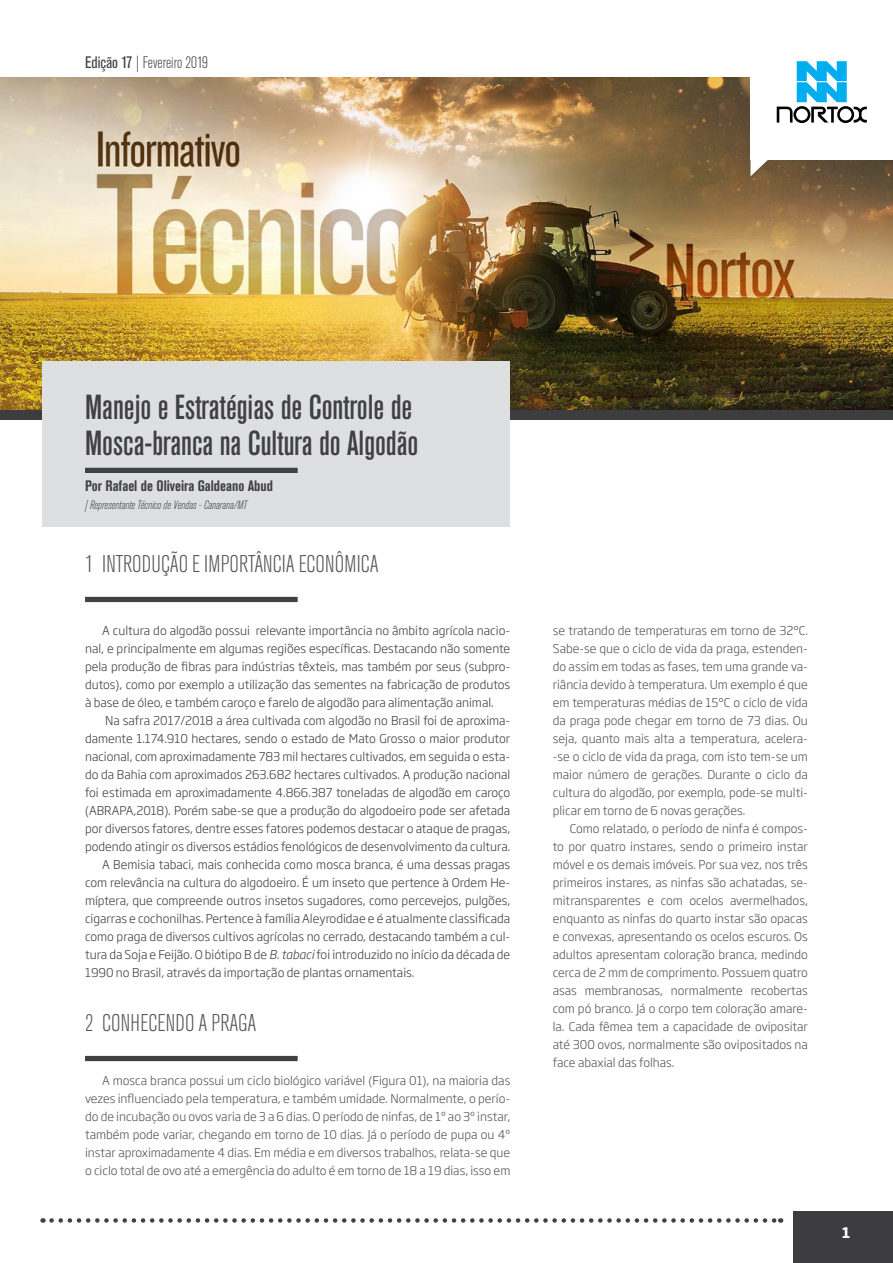
<style>
.page{position:relative;width:893px;height:1263px;background:#fff}
.page>*{position:absolute;margin:0;border:0;box-sizing:border-box;transform-origin:0 0}
.t1{font:500 condensed 34.5px/36px "Akzidenz Grotesk Std";color:#414042}
.t2{font:300 condensed 24px "Akzidenz Grotesk Std";letter-spacing:.005em;color:#565659}
.t3{font:300 condensed 16.5px "Akzidenz Grotesk Std";color:#414042}
.t4{font:700 condensed 15px "Akzidenz Grotesk Std";color:#414042}
.t5{font:700 14.4px "Soho Gothic Pro";color:#fff;scale:.93 1}
.t6{font:300 12px/18px "Soho Gothic Pro";color:#565659;text-align:justify}
.t7{font:300 12px/18px "Soho Gothic Pro";color:#414042;text-align:justify}
.t8{font:italic 300 condensed 12px "Akzidenz Grotesk Std";color:#414042}
.s1{font-weight:400}
.s2{font-style:italic}
</style>
<div class="page">
<div style="left:793px;top:1211px;width:100px;height:52px;background:#3d3c3e"></div>
<svg style="left:52px;top:1218px;width:729px;height:5px"></svg>
<img style="left:0;top:77px;width:893px;height:333px">
<div style="left:750px;top:25px;width:143px;height:135px;background:#fff"></div>
<svg style="left:750px;top:160px;width:29px;height:16px"></svg>
<svg style="left:777px;top:61px;width:90px;height:62px"></svg>
<div style="left:0;top:410px;width:893px;height:9px;background:#3d3c3e"></div>
<div style="left:85px;top:597px;width:213px;height:5px;background:#414042"></div>
<div style="left:85px;top:1056px;width:213px;height:5px;background:#414042"></div>
<div style="left:43px;top:361px;width:467px;height:166px;background:#dedfe0"></div>
<div style="left:85px;top:468px;width:213px;height:5px;background:#414042"></div>
<h3 class="t3" style="left:85px;top:54px;width:125px"><span class="s1">Edição 17</span> | Fevereiro 2019</h3>
<h1 class="t1" style="left:85px;top:389px;width:335px">Manejo e Estratégias de Controle de<br>Mosca-branca na Cultura do Algodão</h1>
<p class="t4" style="left:85px;top:478px;width:190px">Por Rafael de Oliveira Galdeano Abud</p>
<p class="t8" style="left:85px;top:499px;width:164px">| Representante Técnico de Vendas - Canarana/MT</p>
<h2 class="t2" style="left:85px;top:551px;width:295px">1 INTRODUÇÃO E IMPORTÂNCIA ECONÔMICA</h2>
<p class="t7" style="left:85px;top:621px;width:427px;text-indent:17px">A cultura do algodão possui relevante importância no âmbito agrícola nacio&shy;nal, e principalmente em algumas regiões específicas. Destacando não somente pela produção de fibras para indústrias têxteis, mas também por seus (subpro&shy;dutos), como por exemplo a utilização das sementes na fabricação de produtos à base de óleo, e também caroço e farelo de algodão para alimentação animal.</p>
<p class="t7" style="left:105px;top:711px;width:407px">Na safra 2017/2018 a área cultivada com algodão no Brasil foi de aproxima-</p>
<p class="t7" style="left:85px;top:729px;width:427px">damente 1.174.910 hectares, sendo o estado de Mato Grosso o maior produtor</p>
<p class="t7" style="left:85px;top:747px;width:427px">nacional, com aproximadamente 783 mil hectares cultivados, em seguida o esta-</p>
<p class="t7" style="left:85px;top:765px;width:427px">do da Bahia com aproximados 263.682 hectares cultivados. A produção nacional</p>
<p class="t7" style="left:85px;top:783px;width:427px">foi estimada em aproximadamente 4.866.387 toneladas de algodão em caroço</p>
<p class="t7" style="left:85px;top:801px;width:427px">(ABRAPA,2018). Porém sabe-se que a produção do algodoeiro pode ser afetada</p>
<p class="t7" style="left:85px;top:819px;width:427px">por diversos fatores, dentre esses fatores podemos destacar o ataque de pragas,</p>
<p class="t7" style="left:85px;top:837px;width:427px">podendo atingir os diversos estádios fenológicos de desenvolvimento da cultura.</p>
<p class="t7" style="left:102px;top:855px;width:410px">A Bemisia tabaci, mais conhecida como mosca branca, é uma dessas pragas</p>
<p class="t7" style="left:85px;top:873px;width:427px">com relevância na cultura do algodoeiro. É um inseto que pertence à Ordem He-</p>
<p class="t7" style="left:85px;top:891px;width:427px">míptera, que compreende outros insetos sugadores, como percevejos, pulgões,</p>
<p class="t7" style="left:85px;top:909px;width:427px">cigarras e cochonilhas. Pertence à família Aleyrodidae e é atualmente classificada</p>
<p class="t7" style="left:85px;top:927px;width:427px">como praga de diversos cultivos agrícolas no cerrado, destacando também a cul-</p>
<p class="t7" style="left:85px;top:945px;width:427px">tura da Soja e Feijão. O biótipo B de <span class="s2">B. tabaci</span> foi introduzido no início da década de</p>
<p class="t7" style="left:85px;top:963px;width:331px">1990 no Brasil, através da importação de plantas ornamentais.</p>
<h2 class="t2" style="left:85px;top:1010px;width:173px">2 CONHECENDO A PRAGA</h2>
<p class="t6" style="left:85px;top:1071px;width:427px;text-indent:17px">A mosca branca possui um ciclo biológico variável (Figura 01), na maioria das vezes influenciado pela temperatura, e também umidade. Normalmente, o perío&shy;do de incubação ou ovos varia de 3 a 6 dias. O período de ninfas, de 1º ao 3º instar, também pode variar, chegando em torno de 10 dias. Já o período de pupa ou 4º instar aproximadamente 4 dias. Em média e em diversos trabalhos, relata-se que o ciclo total de ovo até a emergência do adulto é em torno de 18 a 19 dias, isso em</p>
<p class="t6" style="left:553px;top:621px;width:257px">se tratando de temperaturas em torno de 32°C.<br>Sabe-se que o ciclo de vida da praga, estenden&shy;do assim em todas as fases, tem uma grande va&shy;riância devido à temperatura. Um exemplo é que em temperaturas médias de 15°C o ciclo de vida da praga pode chegar em torno de 73 dias. Ou seja, quanto mais alta a temperatura, acelera--se o ciclo de vida da praga, com isto tem-se um maior número de gerações. Durante o ciclo da cultura do algodão, por exemplo, pode-se multi&shy;plicar em torno de 6 novas gerações.</p>
<p class="t6" style="left:553px;top:819px;width:257px;text-indent:17px">Como relatado, o período de ninfa é compos&shy;to por quatro instares, sendo o primeiro instar móvel e os demais imóveis. Por sua vez, nos três primeiros instares, as ninfas são achatadas, se&shy;mitransparentes e com ocelos avermelhados, enquanto as ninfas do quarto instar são opacas e convexas, apresentando os ocelos escuros. Os adultos apresentam coloração branca, medindo cerca de 2 mm de comprimento. Possuem quatro asas membranosas, normalmente recobertas com pó branco. Já o corpo tem coloração amare&shy;la. Cada fêmea tem a capacidade de ovipositar até 300 ovos, normalmente são ovipositados na face abaxial das folhas.</p>
<p class="t5" style="left:842px;top:1222px;width:10px">1</p>
</div>
